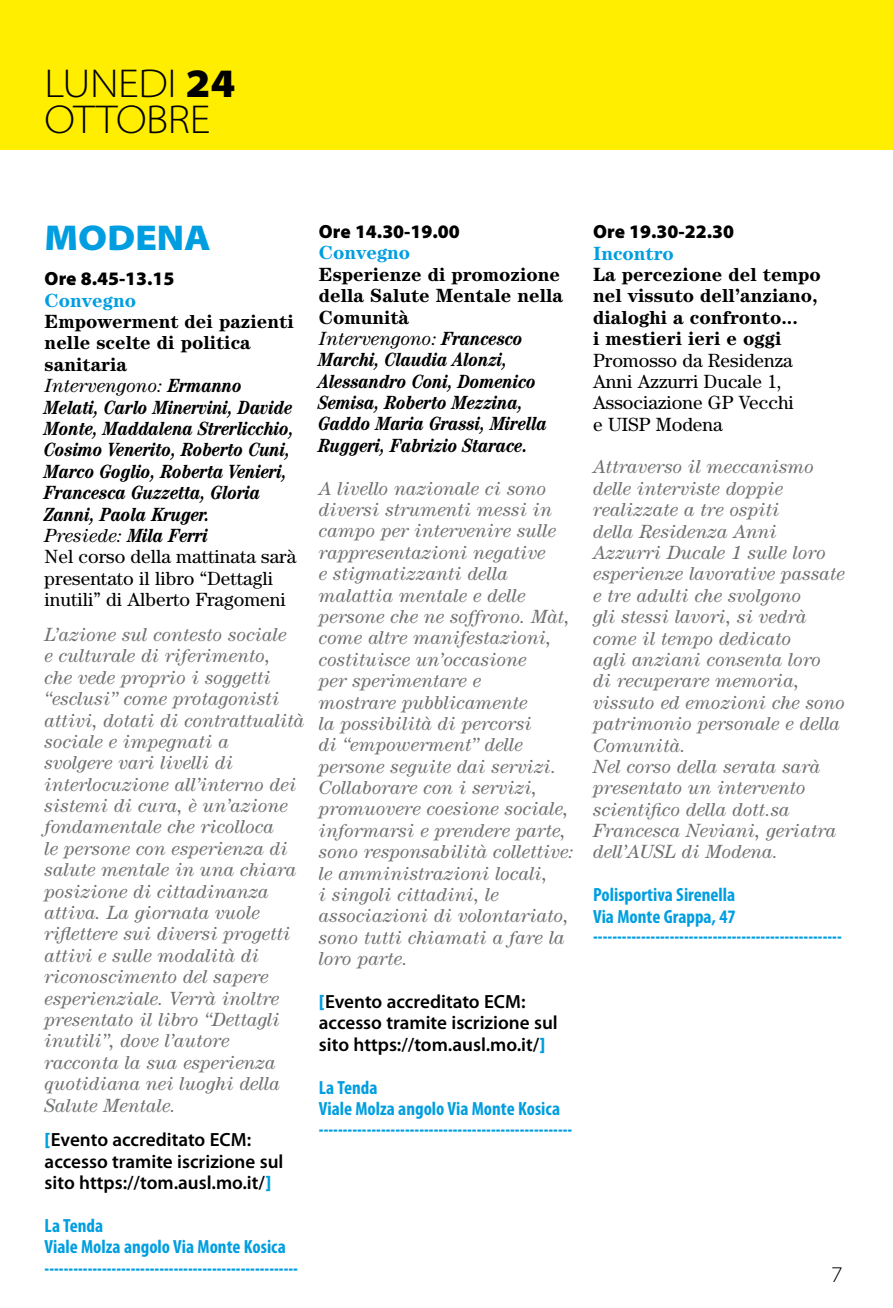
<style>
.page{position:relative;width:893px;height:1308px;background:#fff}
.page>*{position:absolute;margin:0;border:0;box-sizing:border-box;transform-origin:0 0}
.t1{font:300 semi-expanded 40.5px/36px "Myriad Pro";letter-spacing:-.01em;color:#000}
.t2{font:900 semi-expanded 36px "Myriad Pro";color:#009ee0}
.t3{font:300 semi-expanded 22.5px "Myriad Pro";color:#000}
.t4{font:italic 19.12px/21.4px "Century Std";color:#707172}
.t5{font:italic 700 condensed 19.12px/21.4px "Century Std";color:#000}
.t6{font:700 19.12px/21.4px "Century";color:#000}
.t7{font:900 condensed 19.12px "Myriad Pro";color:#009ee0}
.t8{font:600 19.12px/21.4px "Myriad Pro";color:#000}
.t9{font:19.12px/21.4px "Century";color:#000}
.t10{font:700 condensed 19.12px/21.4px "Myriad Pro";color:#009ee0}
.t11{font:900 19.12px "Myriad Pro";color:#000}
.t12{font:700 19.12px "Century";color:#009ee0}
.s1{font-weight:900}
.s2{font-weight:400;font-stretch:normal}
.s3{font-weight:900;color:#009ee0}
</style>
<div class="page">
<div style="left:0;top:0;width:893px;height:150px;background:#fe0"></div>
<h1 class="t1" style="left:45px;top:65px;width:192px">LUNEDI <span class="s1">24<br></span>OTTOBRE</h1>
<h2 class="t2" style="left:45px;top:214px;width:168px">MODENA</h2>
<p class="t11" style="left:45px;top:266px;width:131px">Ore 8.45-13.15</p>
<p class="t12" style="left:45px;top:289px;width:93px">Convegno</p>
<p class="t6" style="left:45px;top:310px;width:251px">Empowerment dei pazienti nelle scelte di politica sanitaria</p>
<p class="t5" style="left:45px;top:375px;width:251px"><span class="s2">Intervengono:</span> Ermanno<br>Melati, Carlo Minervini, Davide<br>Monte, Maddalena Strerlicchio,<br>Cosimo Venerito, Roberto Cuni,<br>Marco Goglio, Roberta Venieri,<br>Francesca Guzzetta, Gloria<br>Zanni, Paola Kruger.<br><span class="s2">Presiede:</span> Mila Ferri</p>
<p class="t9" style="left:45px;top:546px;width:253px">Nel corso della mattinata sarà presentato il libro “Dettagli inutili” di Alberto Fragomeni</p>
<p class="t4" style="left:45px;top:623px;width:261px">L’azione sul contesto sociale<br>e culturale di riferimento,<br>che vede proprio i soggetti “esclusi” come protagonisti attivi, dotati di contrattualità sociale e impegnati a<br>svolgere vari livelli di interlocuzione all’interno dei sistemi di cura, è un’azione fondamentale che ricolloca<br>le persone con esperienza di salute mentale in una chiara posizione di cittadinanza attiva. La giornata vuole riflettere sui diversi progetti attivi e sulle modalità di riconoscimento del sapere esperienziale. Verrà inoltre presentato il libro “Dettagli inutili”, dove l’autore racconta la sua esperienza quotidiana nei luoghi della<br>Salute Mentale.</p>
<p class="t8" style="left:45px;top:1128px;width:240px"><span class="s3">[</span>Evento accreditato ECM: accesso tramite iscrizione sul sito https://tom.ausl.mo.it/<span class="s3">]</span></p>
<p class="t10" style="left:45px;top:1214px;width:243px">La Tenda<br>Viale Molza angolo Via Monte Kosica</p>
<p class="t7" style="left:45px;top:1256px;width:255px">-----------------------------------------------------</p>
<p class="t11" style="left:319px;top:219px;width:142px">Ore 14.30-19.00</p>
<p class="t12" style="left:319px;top:241px;width:93px">Convegno</p>
<p class="t6" style="left:319px;top:263px;width:246px">Esperienze di promozione della Salute Mentale nella<br>Comunità</p>
<p class="t5" style="left:319px;top:327px;width:230px"><span class="s2">Intervengono:</span> Francesco<br>Marchi, Claudia Alonzi,<br>Alessandro Coni, Domenico<br>Semisa, Roberto Mezzina,<br>Gaddo Maria Grassi, Mirella<br>Ruggeri, Fabrizio Starace.</p>
<p class="t4" style="left:319px;top:477px;width:256px">A livello nazionale ci sono diversi strumenti messi in campo per intervenire sulle rappresentazioni negative<br>e stigmatizzanti della malattia mentale e delle persone che ne soffrono. Màt, come altre manifestazioni, costituisce un’occasione<br>per sperimentare e<br>mostrare pubblicamente<br>la possibilità di percorsi<br>di “empowerment” delle persone seguite dai servizi.<br>Collaborare con i servizi, promuovere coesione sociale, informarsi e prendere parte, sono responsabilità collettive: le amministrazioni locali,<br>i singoli cittadini, le associazioni di volontariato, sono tutti chiamati a fare la loro parte.</p>
<p class="t8" style="left:319px;top:990px;width:240px"><span class="s3">[</span>Evento accreditato ECM: accesso tramite iscrizione sul sito https://tom.ausl.mo.it/<span class="s3">]</span></p>
<p class="t10" style="left:319px;top:1076px;width:243px">La Tenda<br>Viale Molza angolo Via Monte Kosica</p>
<p class="t7" style="left:319px;top:1117px;width:255px">-----------------------------------------------------</p>
<p class="t11" style="left:593px;top:219px;width:142px">Ore 19.30-22.30</p>
<p class="t12" style="left:593px;top:242px;width:82px">Incontro</p>
<p class="t6" style="left:593px;top:263px;width:229px">La percezione del tempo nel vissuto dell’anziano, dialoghi a confronto...<br>i mestieri ieri e oggi</p>
<p class="t9" style="left:593px;top:349px;width:202px">Promosso da Residenza<br>Anni Azzurri Ducale 1,<br>Associazione GP Vecchi e UISP Modena</p>
<p class="t4" style="left:593px;top:456px;width:253px">Attraverso il meccanismo delle interviste doppie realizzate a tre ospiti<br>della Residenza Anni<br>Azzurri Ducale 1 sulle loro esperienze lavorative passate e tre adulti che svolgono<br>gli stessi lavori, si vedrà come il tempo dedicato<br>agli anziani consenta loro<br>di recuperare memoria, vissuto ed emozioni che sono patrimonio personale e della<br>Comunità.<br>Nel corso della serata sarà presentato un intervento scientifico della dott.sa<br>Francesca Neviani, geriatra dell’AUSL di Modena.</p>
<p class="t10" style="left:593px;top:883px;width:144px">Polisportiva Sirenella<br>Via Monte Grappa, 47</p>
<p class="t7" style="left:593px;top:924px;width:250px">----------------------------------------------------</p>
<p class="t3" style="left:831px;top:1260px;width:13px">7</p>
</div>
